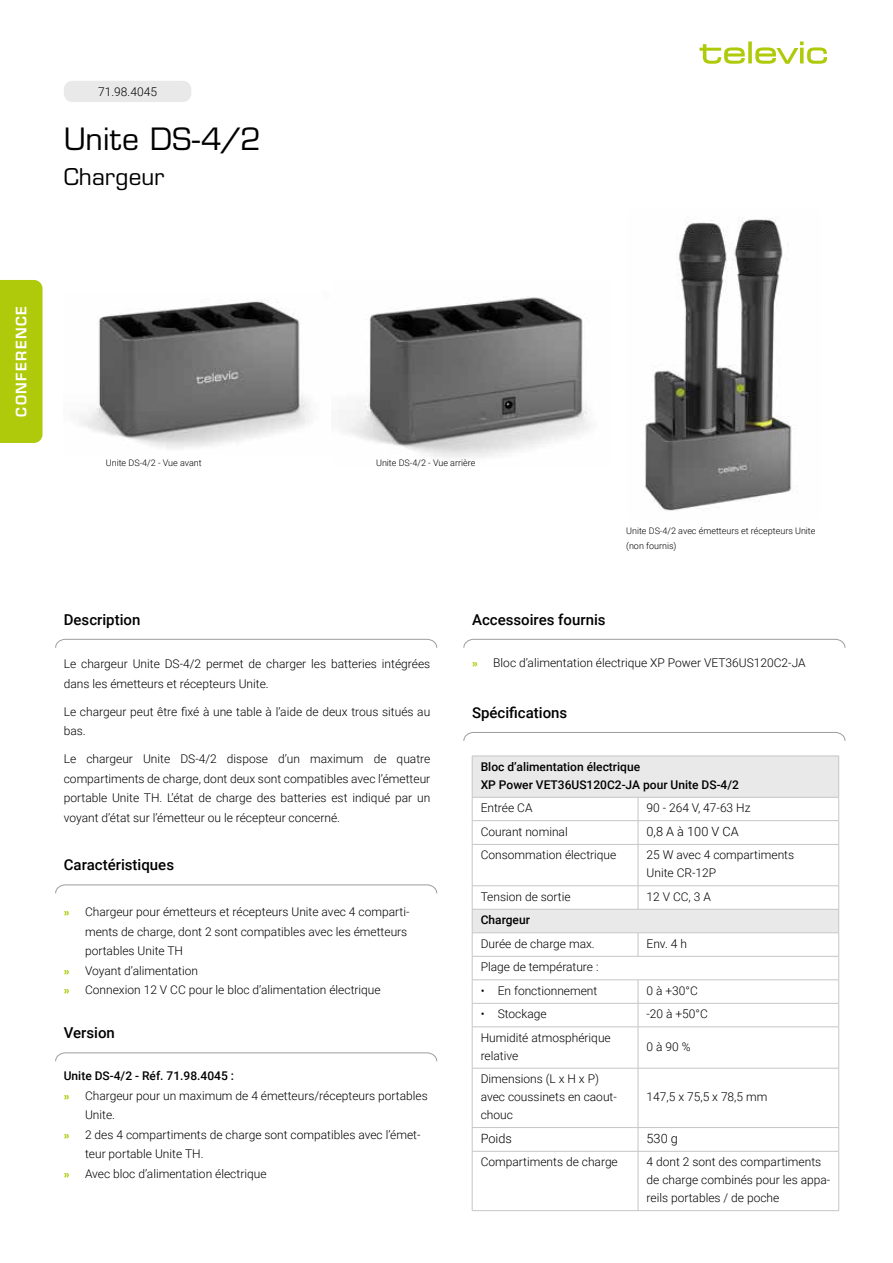
<style>
.page{position:relative;width:893px;height:1263px;background:#fff}
.page>*{position:absolute;margin:0;border:0;box-sizing:border-box;transform-origin:0 0}
.t1{font:30px "Eurostile LT Std";letter-spacing:.01em;color:#000}
.t2{font:22.5px "Eurostile LT Std";letter-spacing:.01em;color:#000}
.t3{font:500 15px "Roboto";color:#000}
.t4{font:600 14.1px "Eurostile LT Std";letter-spacing:.1em;color:#fff}
.t5{font:300 12.75px "Roboto";color:#000}
.t6{font:300 12px/18px "Roboto";color:#000}
.t7{font:500 12px/18px "Roboto";color:#000}
.t8{font:300 9px/15px "Roboto";color:#000}
.s1{font-family:"Frutiger LT Std";font-weight:700;font-size:10.5px;color:#afca0b}
</style>
<div class="page">
<img style="left:342px;top:297px;width:248px;height:161px">
<div style="left:0;top:280px;width:43px;height:163px;background:#afca0b"></div>
<svg style="left:699px;top:41px;width:128px;height:23px"></svg>
<svg style="left:55px;top:638px;width:382px;height:10px"></svg>
<div style="left:64px;top:81px;width:127px;height:21px;background:#e9e9e9;border-radius:9px"></div>
<svg style="left:55px;top:884px;width:382px;height:10px"></svg>
<svg style="left:463px;top:638px;width:383px;height:10px"></svg>
<svg style="left:55px;top:1052px;width:382px;height:10px"></svg>
<svg style="left:463px;top:732px;width:383px;height:9px"></svg>
<svg style="left:473px;top:757px;width:365px;height:175px"></svg>
<svg style="left:473px;top:933px;width:365px;height:277px"></svg>
<hr style="left:838px;top:756px;width:1px;height:41px;background:#c6c6c6">
<hr style="left:472px;top:820px;width:166px;height:1px;background:#c6c6c6">
<svg style="left:472px;top:798px;width:1px;height:46px"></svg>
<hr style="left:638px;top:820px;width:201px;height:1px;background:#c6c6c6">
<svg style="left:638px;top:798px;width:1px;height:46px"></svg>
<svg style="left:838px;top:798px;width:1px;height:46px"></svg>
<hr style="left:472px;top:844px;width:166px;height:1px;background:#c6c6c6">
<hr style="left:472px;top:844px;width:1px;height:41px;background:#c6c6c6">
<hr style="left:638px;top:844px;width:201px;height:1px;background:#c6c6c6">
<hr style="left:638px;top:844px;width:1px;height:41px;background:#c6c6c6">
<hr style="left:838px;top:844px;width:1px;height:41px;background:#c6c6c6">
<hr style="left:472px;top:885px;width:166px;height:1px;background:#c6c6c6">
<hr style="left:638px;top:885px;width:201px;height:1px;background:#c6c6c6">
<svg style="left:638px;top:886px;width:1px;height:23px"></svg>
<svg style="left:638px;top:933px;width:1px;height:23px"></svg>
<hr style="left:472px;top:1003px;width:166px;height:1px;background:#c6c6c6">
<hr style="left:638px;top:1003px;width:201px;height:1px;background:#c6c6c6">
<svg style="left:638px;top:980px;width:1px;height:46px"></svg>
<svg style="left:838px;top:886px;width:1px;height:140px"></svg>
<hr style="left:472px;top:1026px;width:166px;height:1px;background:#c6c6c6">
<hr style="left:472px;top:1027px;width:1px;height:41px;background:#c6c6c6">
<hr style="left:638px;top:1026px;width:201px;height:1px;background:#c6c6c6">
<hr style="left:638px;top:1027px;width:1px;height:41px;background:#c6c6c6">
<hr style="left:838px;top:1027px;width:1px;height:41px;background:#c6c6c6">
<hr style="left:472px;top:1068px;width:166px;height:1px;background:#c6c6c6">
<hr style="left:472px;top:1068px;width:1px;height:59px;background:#c6c6c6">
<hr style="left:638px;top:1068px;width:201px;height:1px;background:#c6c6c6">
<hr style="left:638px;top:1068px;width:1px;height:59px;background:#c6c6c6">
<hr style="left:838px;top:1068px;width:1px;height:59px;background:#c6c6c6">
<hr style="left:472px;top:1127px;width:166px;height:1px;background:#c6c6c6">
<svg style="left:472px;top:1128px;width:1px;height:23px"></svg>
<hr style="left:638px;top:1127px;width:201px;height:1px;background:#c6c6c6">
<svg style="left:638px;top:1128px;width:1px;height:23px"></svg>
<svg style="left:838px;top:1128px;width:1px;height:23px"></svg>
<hr style="left:472px;top:1151px;width:166px;height:1px;background:#c6c6c6">
<hr style="left:472px;top:1151px;width:1px;height:59px;background:#c6c6c6">
<hr style="left:638px;top:1151px;width:201px;height:1px;background:#c6c6c6">
<hr style="left:638px;top:1151px;width:1px;height:59px;background:#c6c6c6">
<hr style="left:838px;top:1151px;width:1px;height:59px;background:#c6c6c6">
<hr style="left:472px;top:1210px;width:166px;height:1px;background:#c6c6c6">
<hr style="left:638px;top:1210px;width:201px;height:1px;background:#c6c6c6">
<hr style="left:472px;top:756px;width:166px;height:1px;background:#c6c6c6">
<hr style="left:472px;top:756px;width:1px;height:41px;background:#c6c6c6">
<hr style="left:638px;top:756px;width:201px;height:1px;background:#c6c6c6">
<hr style="left:472px;top:797px;width:166px;height:1px;background:#c6c6c6">
<hr style="left:638px;top:797px;width:201px;height:1px;background:#c6c6c6">
<hr style="left:472px;top:909px;width:166px;height:1px;background:#c6c6c6">
<hr style="left:638px;top:909px;width:201px;height:1px;background:#c6c6c6">
<hr style="left:472px;top:932px;width:166px;height:1px;background:#c6c6c6">
<hr style="left:638px;top:932px;width:201px;height:1px;background:#c6c6c6">
<hr style="left:472px;top:956px;width:166px;height:1px;background:#c6c6c6">
<svg style="left:472px;top:886px;width:1px;height:140px"></svg>
<hr style="left:638px;top:956px;width:201px;height:1px;background:#c6c6c6">
<hr style="left:472px;top:979px;width:166px;height:1px;background:#c6c6c6">
<hr style="left:638px;top:979px;width:201px;height:1px;background:#c6c6c6">
<img style="left:79px;top:300px;width:231px;height:149px">
<img style="left:645px;top:218px;width:153px;height:293px">
<p class="t6" style="left:98px;top:82px;width:60px">71.98.4045</p>
<h1 class="t1" style="left:64px;top:121px;width:199px">Unite DS-4/2</h1>
<h2 class="t2" style="left:64px;top:163px;width:102px">Chargeur</h2>
<p class="t4" style="left:13px;top:417px;width:112px;rotate:-90deg">CONFERENCE</p>
<p class="t8" style="left:106px;top:455px;width:97px">Unite DS-4/2 - Vue avant</p>
<p class="t8" style="left:376px;top:455px;width:101px">Unite DS-4/2 - Vue arrière</p>
<p class="t8" style="left:626px;top:523px;width:191px">Unite DS-4/2 avec émetteurs et récepteurs Unite (non fournis)</p>
<p class="t3" style="left:64px;top:609px;width:78px">Description</p>
<p class="t6" style="left:64px;top:654px;width:368px;line-height:19.5px">Le chargeur Unite DS-4/2 permet de charger les batteries intégrées dans les émetteurs et récepteurs Unite.</p>
<p class="t6" style="left:64px;top:701px;width:368px;line-height:19.5px">Le chargeur peut être fixé à une table à l’aide de deux trous situés au bas.</p>
<p class="t6" style="left:64px;top:749px;width:368px;line-height:19.5px;text-align:justify">Le chargeur Unite DS-4/2 dispose d’un maximum de quatre compartiments de charge, dont deux sont compatibles avec l’émetteur portable Unite TH. L’état de charge des batteries est indiqué par un voyant d’état sur l’émetteur ou le récepteur concerné.</p>
<p class="t3" style="left:64px;top:854px;width:112px">Caractéristiques</p>
<p class="t6" style="left:64px;top:902px;width:347px"><span class="s1">»</span> Chargeur pour émetteurs et récepteurs Unite avec 4 comparti-</p>
<p class="t6" style="left:85px;top:922px;width:324px">ments de charge, dont 2 sont compatibles avec les émetteurs</p>
<p class="t6" style="left:85px;top:941px;width:100px">portables Unite TH</p>
<p class="t6" style="left:64px;top:961px;width:136px"><span class="s1">»</span> Voyant d’alimentation</p>
<p class="t6" style="left:64px;top:980px;width:318px"><span class="s1">»</span> Connexion 12 V CC pour le bloc d’alimentation électrique</p>
<p class="t3" style="left:64px;top:1022px;width:53px">Version</p>
<p class="t7" style="left:64px;top:1067px;width:172px">Unite DS-4/2 - Réf. 71.98.4045 :</p>
<p class="t6" style="left:64px;top:1086px;width:365px"><span class="s1">»</span> Chargeur pour un maximum de 4 émetteurs/récepteurs portables</p>
<p class="t6" style="left:85px;top:1106px;width:32px">Unite.</p>
<p class="t6" style="left:64px;top:1125px;width:358px"><span class="s1">»</span> 2 des 4 compartiments de charge sont compatibles avec l’émet-</p>
<p class="t6" style="left:85px;top:1145px;width:120px">teur portable Unite TH.</p>
<p class="t6" style="left:64px;top:1164px;width:204px"><span class="s1">»</span> Avec bloc d’alimentation électrique</p>
<p class="t3" style="left:472px;top:609px;width:135px">Accessoires fournis</p>
<p class="t6" style="left:472px;top:653px;width:335px"><span class="s1">»</span> Bloc d’alimentation électrique XP Power VET36US120C2-JA</p>
<p class="t3" style="left:472px;top:702px;width:97px">Spécifications</p>
<p class="t7" style="left:481px;top:757px;width:260px">Bloc d’alimentation électrique<br>XP Power VET36US120C2-JA pour Unite DS-4/2</p>
<p class="t6" style="left:481px;top:798px;width:53px">Entrée CA</p>
<p class="t6" style="left:646px;top:798px;width:105px">90 - 264 V, 47-63 Hz</p>
<p class="t6" style="left:481px;top:822px;width:89px">Courant nominal</p>
<p class="t5" style="left:646px;top:822px;width:94px">0,8 A à 100 V CA</p>
<p class="t6" style="left:481px;top:845px;width:137px">Consommation électrique</p>
<p class="t6" style="left:646px;top:845px;width:149px">25 W avec 4 compartiments<br>Unite CR-12P</p>
<p class="t6" style="left:481px;top:887px;width:92px">Tension de sortie</p>
<p class="t6" style="left:646px;top:887px;width:66px">12 V CC, 3 A</p>
<p class="t7" style="left:481px;top:910px;width:51px">Chargeur</p>
<p class="t6" style="left:481px;top:934px;width:116px">Durée de charge max.</p>
<p class="t6" style="left:646px;top:934px;width:42px">Env. 4 h</p>
<p class="t6" style="left:481px;top:957px;width:119px">Plage de température :</p>
<p class="t6" style="left:481px;top:981px;width:118px">• En fonctionnement</p>
<p class="t6" style="left:646px;top:981px;width:53px">0 à +30°C</p>
<p class="t6" style="left:481px;top:1004px;width:67px">• Stockage</p>
<p class="t6" style="left:646px;top:1004px;width:63px">-20 à +50°C</p>
<p class="t6" style="left:481px;top:1028px;width:132px">Humidité atmosphérique relative</p>
<p class="t6" style="left:646px;top:1037px;width:45px">0 à 90 %</p>
<p class="t6" style="left:481px;top:1069px;width:138px">Dimensions (L x H x P) avec coussinets en caout&shy;chouc</p>
<p class="t6" style="left:646px;top:1087px;width:122px">147,5 x 75,5 x 78,5 mm</p>
<p class="t5" style="left:481px;top:1129px;width:33px">Poids</p>
<p class="t5" style="left:646px;top:1129px;width:33px">530 g</p>
<p class="t6" style="left:481px;top:1152px;width:139px">Compartiments de charge</p>
<p class="t6" style="left:646px;top:1152px;width:185px">4 dont 2 sont des compartiments de charge combinés pour les appa&shy;reils portables / de poche</p>
</div>
